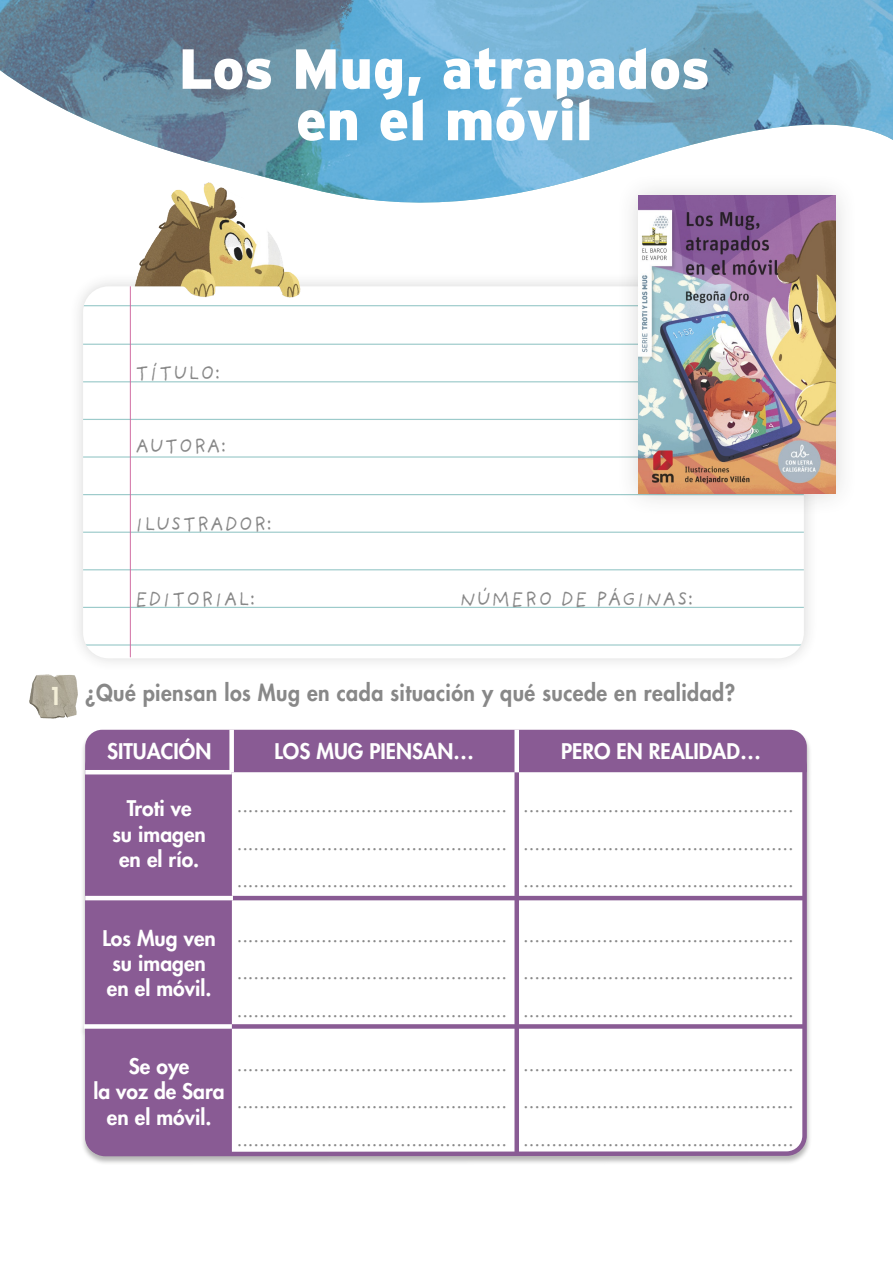
<style>
.page{position:relative;width:893px;height:1263px;background:#fff}
.page>*{position:absolute;margin:0;border:0;box-sizing:border-box;transform-origin:0 0}
.t1{font:900 56.4px/51.4px "Interstate";color:#fff;text-align:center}
.t2{font:800 24px "Futura Std";color:#f3eed7;scale:.95 1}
.t3{font:800 22.5px "Futura Std";letter-spacing:.02em;color:#888;scale:.95 1}
.t4{font:800 21px/25.2px "Futura Std";color:#fff;text-align:center}
.t5{font:21px "Providence Sans Pro";letter-spacing:.01em;color:#888}
.t6{font:500 19.5px/37.5px "Futura Std";color:#888;text-align:justify}
</style>
<div class="page">
<img style="left:30px;top:674px;width:48px;height:44px">
<img style="left:0;top:0;width:893px;height:203px">
<div style="left:80px;top:729px;width:732px;height:436px;background:#2f2f2e;opacity:.35"></div>
<div style="left:87px;top:749px;width:718px;height:405px;background:#fff;border-radius:18px"></div>
<div style="left:85px;top:774px;width:147px;height:381px;background:#895b94"></div>
<div style="left:85px;top:730px;width:722px;height:42px;background:#895b94"></div>
<div style="left:514px;top:772px;width:5px;height:383px;background:#895b94"></div>
<div style="left:514px;top:730px;width:5px;height:42px;background:#fff"></div>
<div style="left:230px;top:1024px;width:576px;height:5px;background:#895b94"></div>
<div style="left:84px;top:1024px;width:148px;height:5px;background:#fff"></div>
<hr style="left:230px;top:896px;width:576px;height:4px;background:#895b94">
<hr style="left:85px;top:896px;width:148px;height:4px;background:#fff">
<hr style="left:85px;top:770px;width:147px;height:4px;background:#fff">
<div style="left:229px;top:730px;width:5px;height:42px;background:#fff"></div>
<div style="left:69px;top:272px;width:750px;height:400px;background:#f9f9f9"></div>
<div style="left:83px;top:286px;width:721px;height:372px;background:#fff;border-radius:26px"></div>
<hr style="left:83px;top:305px;width:721px;height:1px;background:#9dcbcb">
<hr style="left:83px;top:344px;width:721px;height:1px;background:#9dcbcb">
<hr style="left:83px;top:381px;width:721px;height:1px;background:#9dcbcb">
<hr style="left:83px;top:419px;width:721px;height:1px;background:#9dcbcb">
<hr style="left:83px;top:456px;width:721px;height:2px;background:#9dcbcb">
<hr style="left:83px;top:494px;width:721px;height:1px;background:#9dcbcb">
<hr style="left:83px;top:532px;width:721px;height:1px;background:#9dcbcb">
<hr style="left:83px;top:569px;width:721px;height:1px;background:#9dcbcb">
<hr style="left:83px;top:607px;width:721px;height:1px;background:#9dcbcb">
<hr style="left:83px;top:644px;width:721px;height:2px;background:#9dcbcb">
<div style="left:117px;top:286px;width:38px;height:372px;background:#2f2f2e;opacity:.23"></div>
<hr style="left:130px;top:286px;width:1px;height:371px;background:#d26ea3">
<div style="left:615px;top:172px;width:244px;height:345px;background:#2f2f2e;opacity:.19"></div>
<img style="left:638px;top:195px;width:197px;height:298px">
<img style="left:134px;top:182px;width:167px;height:116px">
<h1 class="t1" style="left:179px;top:43px;width:533px">Los Mug, atrapados en el móvil</h1>
<p class="t5" style="left:135px;top:361px;width:87px">TÍTULO:</p>
<p class="t5" style="left:135px;top:434px;width:93px">AUTORA:</p>
<p class="t5" style="left:135px;top:511px;width:139px">ILUSTRADOR:</p>
<p class="t5" style="left:135px;top:586px;width:122px">EDITORIAL:</p>
<p class="t5" style="left:459px;top:586px;width:235px">NÚMERO DE PÁGINAS:</p>
<p class="t2" style="left:49px;top:681px;width:15px">1</p>
<p class="t3" style="left:85px;top:679px;width:686px">¿Qué piensan los Mug en cada situación y qué sucede en realidad?</p>
<p class="t4" style="left:107px;top:738px;width:106px">SITUACIÓN</p>
<p class="t4" style="left:275px;top:738px;width:201px">LOS MUG PIENSAN…</p>
<p class="t4" style="left:112px;top:796px;width:95px">Troti ve<br>su imagen en el río.</p>
<p class="t6" style="left:237px;top:786px;width:272px">................................................ ................................................ ................................................</p>
<p class="t4" style="left:102px;top:926px;width:115px;text-align:left">Los Mug ven su imagen en el móvil.</p>
<p class="t6" style="left:237px;top:916px;width:272px">................................................ ................................................ ................................................</p>
<p class="t4" style="left:94px;top:1054px;width:133px">Se oye<br>la voz de Sara en el móvil.</p>
<p class="t6" style="left:237px;top:1045px;width:272px">................................................ ................................................ ................................................</p>
<p class="t4" style="left:561px;top:738px;width:202px">PERO EN REALIDAD…</p>
<p class="t6" style="left:523px;top:786px;width:272px">................................................ ................................................ ................................................</p>
<p class="t6" style="left:523px;top:916px;width:272px">................................................ ................................................ ................................................</p>
<p class="t6" style="left:523px;top:1045px;width:272px">................................................ ................................................ ................................................</p>
</div>
